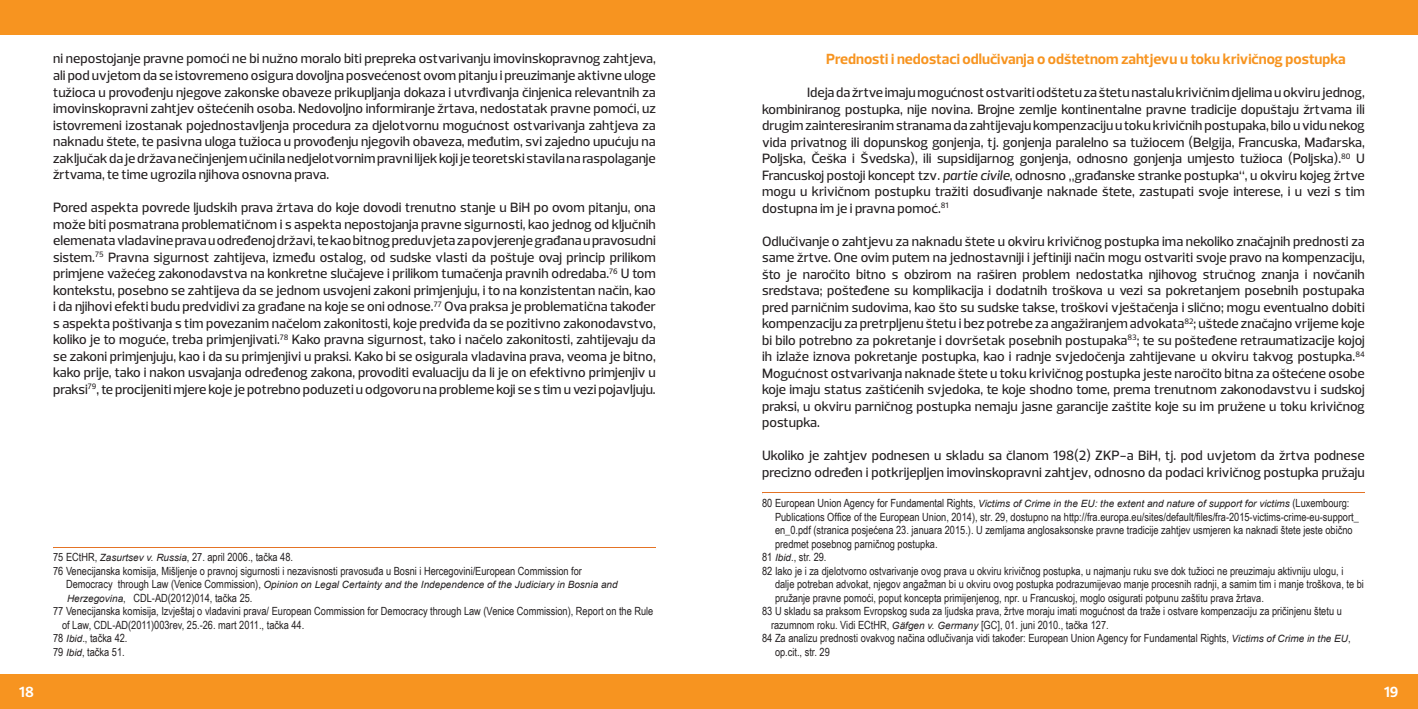
<style>
.page{position:relative;width:1418px;height:709px;background:#fff}
.page>*{position:absolute;margin:0;border:0;box-sizing:border-box;transform-origin:0 0}
.t1{font:700 15px "Prelo";color:#f79420}
.t2{font:700 15px "Prelo";color:#fff}
.t3{font:500 13.75px/16.5px "Prelo";color:#231f20;text-align:justify}
.t4{font:11.25px/13.5px "Arial Narrow";color:#231f20}
.t5{font:italic 10px "Arial";color:#231f20}
.s1{font-family:"Arial";font-style:italic;font-size:10px}
.s2{font-family:"Arial Narrow";font-style:normal;font-size:11.25px}
.s3{font-style:italic}
</style>
<div class="page">
<div style="left:1px;top:674px;width:1416px;height:35px;background:#f79420"></div>
<div style="left:0;top:0;width:1417px;height:35px;background:#f79420"></div>
<hr style="left:53px;top:547px;width:603px;height:1px;background:#e47325">
<hr style="left:762px;top:492px;width:602px;height:1px;background:#e47325">
<p class="t3" style="left:53px;top:51px;width:604px">ni nepostojanje pravne pomoći ne bi nužno moralo biti prepreka ostvarivanju imovinskopravnog zahtjeva, ali pod uvjetom da se istovremeno osigura dovoljna posvećenost ovom pitanju i preuzimanje aktivne uloge tužioca u provođenju njegove zakonske obaveze prikupljanja dokaza i utvrđivanja činjenica relevantnih za imovinskopravni zahtjev oštećenih osoba. Nedovoljno informiranje žrtava, nedostatak pravne pomoći, uz istovremeni izostanak pojednostavljenja procedura za djelotvornu mogućnost ostvarivanja zahtjeva za naknadu štete, te pasivna uloga tužioca u provođenju njegovih obaveza, međutim, svi zajedno upućuju na zaključak da je država nečinjenjem učinila nedjelotvornim pravni lijek koji je teoretski stavila na raspolaganje žrtvama, te time ugrozila njihova osnovna prava.</p>
<p class="t3" style="left:53px;top:199px;width:604px">Pored aspekta povrede ljudskih prava žrtava do koje dovodi trenutno stanje u BiH po ovom pitanju, ona može biti posmatrana problematičnom i s aspekta nepostojanja pravne sigurnosti, kao jednog od ključnih elemenata vladavine prava u određenoj državi, te kao bitnog preduvjeta za povjerenje građana u pravosudni sistem.<sup>75</sup> Pravna sigurnost zahtijeva, između ostalog, od sudske vlasti da poštuje ovaj princip prilikom primjene važećeg zakonodavstva na konkretne slučajeve i prilikom tumačenja pravnih odredaba.<sup>76</sup> U tom kontekstu, posebno se zahtijeva da se jednom usvojeni zakoni primjenjuju, i to na konzistentan način, kao i da njihovi efekti budu predvidivi za građane na koje se oni odnose.<sup>77</sup> Ova praksa je problematična također s aspekta poštivanja s tim povezanim načelom zakonitosti, koje predviđa da se pozitivno zakonodavstvo, koliko je to moguće, treba primjenjivati.<sup>78</sup> Kako pravna sigurnost, tako i načelo zakonitosti, zahtijevaju da se zakoni primjenjuju, kao i da su primjenjivi u praksi. Kako bi se osigurala vladavina prava, veoma je bitno, kako prije, tako i nakon usvajanja određenog zakona, provoditi evaluaciju da li je on efektivno primjenjiv u praksi<sup>79</sup>, te procijeniti mjere koje je potrebno poduzeti u odgovoru na probleme koji se s tim u vezi pojavljuju.</p>
<p class="t4" style="left:53px;top:550px;width:530px">75 ECtHR, <span class="s1">Zasurtsev v. Russia</span>, 27. april 2006., tačka 48.<br>76 Venecijanska komisija, Mišljenje o pravnoj sigurnosti i nezavisnosti pravosuđa u Bosni i Hercegovini/European Commission for</p>
<p class="t5" style="left:66px;top:578px;width:553px"><span class="s2">Democracy through Law (Venice Commission),</span> Opinion on Legal Certainty and the Independence of the Judiciary in Bosnia and</p>
<p class="t4" style="left:67px;top:590px;width:187px"><span class="s1">Herzegovina</span>, CDL-AD(2012)014, tačka 25.</p>
<p class="t4" style="left:53px;top:604px;width:601px">77 Venecijanska komisija, Izvještaj o vladavini prava/ European Commission for Democracy through Law (Venice Commission), Report on the Rule</p>
<p class="t4" style="left:62px;top:617px;width:244px">of Law, CDL-AD(2011)003rev, 25.-26. mart 2011., tačka 44.</p>
<p class="t4" style="left:53px;top:631px;width:76px">78 <span class="s1">Ibid</span>., tačka 42.</p>
<p class="t4" style="left:53px;top:644px;width:73px">79 <span class="s1">Ibid</span>, tačka 51.</p>
<p class="t1" style="left:826px;top:50px;width:521px">Prednosti i nedostaci odlučivanja o odštetnom zahtjevu u toku krivičnog postupka</p>
<p class="t3" style="left:762px;top:84px;width:604px;text-indent:45px">Ideja da žrtve imaju mogućnost ostvariti odštetu za štetu nastalu krivičnim djelima u okviru jednog, kombiniranog postupka, nije novina. Brojne zemlje kontinentalne pravne tradicije dopuštaju žrtvama ili drugim zainteresiranim stranama da zahtijevaju kompenzaciju u toku krivičnih postupaka, bilo u vidu nekog vida privatnog ili dopunskog gonjenja, tj. gonjenja paralelno sa tužiocem (Belgija, Francuska, Mađarska, Poljska, Češka i Švedska), ili supsidijarnog gonjenja, odnosno gonjenja umjesto tužioca (Poljska).<sup>80</sup> U Francuskoj postoji koncept tzv. <span class="s3">partie civile</span>, odnosno „građanske stranke postupka“, u okviru kojeg žrtve mogu u krivičnom postupku tražiti dosuđivanje naknade štete, zastupati svoje interese, i u vezi s tim dostupna im je i pravna pomoć.<sup>81</sup></p>
<p class="t3" style="left:762px;top:233px;width:604px">Odlučivanje o zahtjevu za naknadu štete u okviru krivičnog postupka ima nekoliko značajnih prednosti za same žrtve. One ovim putem na jednostavniji i jeftiniji način mogu ostvariti svoje pravo na kompenzaciju, što je naročito bitno s obzirom na raširen problem nedostatka njihovog stručnog znanja i novčanih sredstava; pošteđene su komplikacija i dodatnih troškova u vezi sa pokretanjem posebnih postupaka pred parničnim sudovima, kao što su sudske takse, troškovi vještačenja i slično; mogu eventualno dobiti kompenzaciju za pretrpljenu štetu i bez potrebe za angažiranjem advokata<sup>82</sup>; uštede značajno vrijeme koje bi bilo potrebno za pokretanje i dovršetak posebnih postupaka<sup>83</sup>; te su pošteđene retraumatizacije kojoj ih izlaže iznova pokretanje postupka, kao i radnje svjedočenja zahtijevane u okviru takvog postupka.<sup>84<br></sup>Mogućnost ostvarivanja naknade štete u toku krivičnog postupka jeste naročito bitna za oštećene osobe koje imaju status zaštićenih svjedoka, te koje shodno tome, prema trenutnom zakonodavstvu i sudskoj praksi, u okviru parničnog postupka nemaju jasne garancije zaštite koje su im pružene u toku krivičnog postupka.</p>
<p class="t3" style="left:762px;top:447px;width:604px">Ukoliko je zahtjev podnesen u skladu sa članom 198(2) ZKP-a BiH, tj. pod uvjetom da žrtva podnese precizno određen i potkrijepljen imovinskopravni zahtjev, odnosno da podaci krivičnog postupka pružaju</p>
<p class="t5" style="left:762px;top:497px;width:589px"><span class="s2">80 European Union Agency for Fundamental Rights,</span> Victims of Crime in the EU: the extent and nature of support for victims <span class="s2">(Luxembourg:</span></p>
<p class="t4" style="left:775px;top:509px;width:585px">Publications Office of the European Union, 2014), str. 29, dostupno na http://fra.europa.eu/sites/default/files/fra-2015-victims-crime-eu-support_</p>
<p class="t4" style="left:775px;top:523px;width:579px">en_0.pdf (stranica posjećena 23. januara 2015.). U zemljama anglosaksonske pravne tradicije zahtjev usmjeren ka naknadi štete jeste obično</p>
<p class="t4" style="left:775px;top:536px;width:164px">predmet posebnog parničnog postupka.</p>
<p class="t4" style="left:762px;top:550px;width:66px">81 <span class="s1">Ibid</span>., str. 29.</p>
<p class="t4" style="left:762px;top:563px;width:582px">82 Iako je i za djelotvorno ostvarivanje ovog prava u okviru krivičnog postupka, u najmanju ruku sve dok tužioci ne preuzimaju aktivniju ulogu, i</p>
<p class="t4" style="left:775px;top:577px;width:590px">dalje potreban advokat, njegov angažman bi u okviru ovog postupka podrazumijevao manje procesnih radnji, a samim tim i manje troškova, te bi</p>
<p class="t4" style="left:775px;top:590px;width:490px">pružanje pravne pomoći, poput koncepta primijenjenog, npr. u Francuskoj, moglo osigurati potpunu zaštitu prava žrtava.</p>
<p class="t4" style="left:762px;top:604px;width:581px">83 U skladu sa praksom Evropskog suda za ljudska prava, žrtve moraju imati mogućnost da traže i ostvare kompenzaciju za pričinjenu štetu u</p>
<p class="t4" style="left:771px;top:617px;width:339px">razumnom roku. Vidi ECtHR, <span class="s1">Gäfgen v. Germany</span> [GC], 01. juni 2010., tačka 127.</p>
<p class="t4" style="left:762px;top:631px;width:590px">84 Za analizu prednosti ovakvog načina odlučivanja vidi također: European Union Agency for Fundamental Rights, <span class="s1">Victims of Crime in the EU</span>,</p>
<p class="t4" style="left:775px;top:644px;width:56px">op.cit., str. 29</p>
<p class="t2" style="left:19px;top:683px;width:16px">18</p>
<p class="t2" style="left:1384px;top:683px;width:16px">19</p>
</div>
